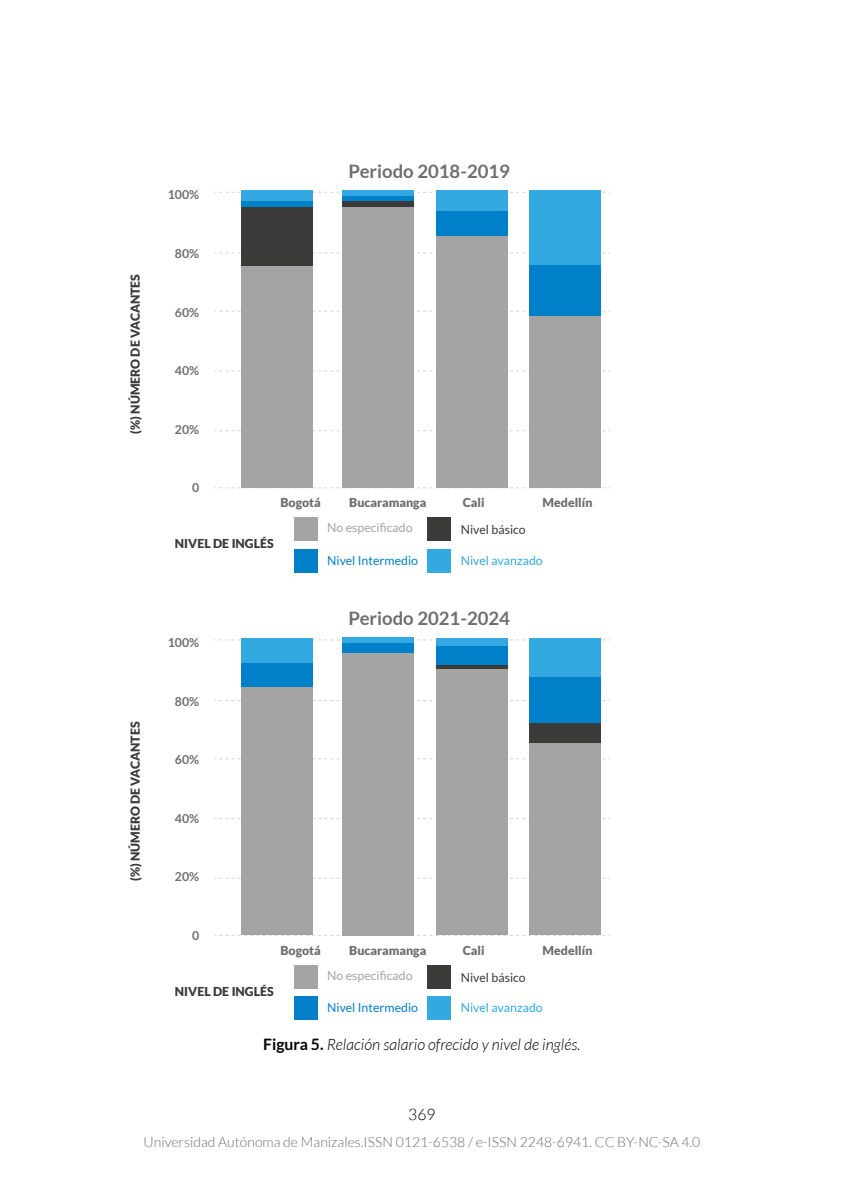
<style>
.page{position:relative;width:844px;height:1191px;background:#fff}
.page>*{position:absolute;margin:0;border:0;box-sizing:border-box;transform-origin:0 0}
.t1{font:700 18.55px "Lato";color:#6e6e6e}
.t2{font:italic 300 15.75px "Lato";color:#000}
.t3{font:300 15.75px "Lato";color:#000}
.t4{font:300 14px "Lato";color:#6e6e6e}
.t5{font:900 12.42px "Lato";color:#3a3a39}
.t6{font:900 12.42px "Lato";color:#6e6e6e}
.t7{font:700 12.42px "Lato";color:#6e6e6e}
.t8{font:12.42px "Lato";color:#0080c8}
.t9{font:12.42px "Lato";color:#a4a4a4}
.t10{font:12.42px "Lato";color:#34a9e1}
.t11{font:12.42px "Lato";color:#3a3a39}
.s1{font-weight:700;font-style:normal}
</style>
<div class="page">
<svg style="left:215px;top:487px;width:395px;height:1px"></svg>
<svg style="left:214px;top:430px;width:396px;height:1px"></svg>
<svg style="left:215px;top:370px;width:395px;height:1px"></svg>
<svg style="left:215px;top:310px;width:395px;height:2px"></svg>
<svg style="left:215px;top:252px;width:395px;height:1px"></svg>
<svg style="left:214px;top:192px;width:396px;height:1px"></svg>
<div style="left:436px;top:236px;width:71px;height:251px;background:#a4a4a4"></div>
<div style="left:529px;top:316px;width:71px;height:171px;background:#a4a4a4"></div>
<div style="left:529px;top:190px;width:71px;height:75px;background:#34a9e1"></div>
<div style="left:529px;top:265px;width:71px;height:51px;background:#0080c8"></div>
<div style="left:436px;top:210px;width:71px;height:26px;background:#0080c8"></div>
<div style="left:436px;top:190px;width:71px;height:20px;background:#34a9e1"></div>
<div style="left:241px;top:265px;width:71px;height:222px;background:#a4a4a4"></div>
<div style="left:342px;top:206px;width:71px;height:281px;background:#a4a4a4"></div>
<div style="left:342px;top:201px;width:71px;height:5px;background:#3a3a39"></div>
<div style="left:342px;top:195px;width:71px;height:6px;background:#0080c8"></div>
<div style="left:342px;top:190px;width:71px;height:5px;background:#34a9e1"></div>
<div style="left:241px;top:207px;width:71px;height:58px;background:#3a3a39"></div>
<div style="left:241px;top:201px;width:71px;height:6px;background:#0080c8"></div>
<div style="left:241px;top:190px;width:71px;height:11px;background:#34a9e1"></div>
<div style="left:294px;top:517px;width:23px;height:24px;background:#a4a4a4"></div>
<div style="left:427px;top:517px;width:24px;height:24px;background:#3a3a39"></div>
<div style="left:294px;top:549px;width:23px;height:23px;background:#0080c8"></div>
<div style="left:427px;top:549px;width:24px;height:23px;background:#34a9e1"></div>
<svg style="left:214px;top:935px;width:396px;height:1px"></svg>
<svg style="left:214px;top:877px;width:396px;height:2px"></svg>
<svg style="left:214px;top:818px;width:396px;height:1px"></svg>
<svg style="left:214px;top:758px;width:396px;height:1px"></svg>
<svg style="left:214px;top:700px;width:396px;height:1px"></svg>
<svg style="left:215px;top:639px;width:395px;height:1px"></svg>
<div style="left:436px;top:668px;width:71px;height:267px;background:#a4a4a4"></div>
<div style="left:529px;top:743px;width:71px;height:192px;background:#a4a4a4"></div>
<div style="left:529px;top:638px;width:71px;height:39px;background:#34a9e1"></div>
<div style="left:529px;top:723px;width:71px;height:20px;background:#3a3a39"></div>
<div style="left:529px;top:677px;width:71px;height:46px;background:#0080c8"></div>
<div style="left:436px;top:645px;width:71px;height:19px;background:#0080c8"></div>
<div style="left:436px;top:638px;width:71px;height:7px;background:#34a9e1"></div>
<hr style="left:436px;top:665px;width:71px;height:3px;background:#3a3a39">
<div style="left:241px;top:686px;width:71px;height:249px;background:#a4a4a4"></div>
<div style="left:342px;top:653px;width:71px;height:282px;background:#a4a4a4"></div>
<div style="left:342px;top:642px;width:71px;height:11px;background:#0080c8"></div>
<div style="left:342px;top:638px;width:71px;height:5px;background:#34a9e1"></div>
<div style="left:241px;top:662px;width:71px;height:24px;background:#0080c8"></div>
<div style="left:241px;top:638px;width:71px;height:24px;background:#34a9e1"></div>
<div style="left:294px;top:965px;width:23px;height:23px;background:#a4a4a4"></div>
<div style="left:427px;top:965px;width:24px;height:23px;background:#3a3a39"></div>
<div style="left:294px;top:996px;width:23px;height:24px;background:#0080c8"></div>
<div style="left:427px;top:996px;width:24px;height:24px;background:#34a9e1"></div>
<p class="t5" style="left:128px;top:433px;width:161px;rotate:-90deg">(%) NÚMERO DE VACANTES</p>
<p class="t5" style="left:128px;top:881px;width:161px;rotate:-90deg">(%) NÚMERO DE VACANTES</p>
<p class="t7" style="left:168px;top:188px;width:33px">100%</p>
<p class="t7" style="left:175px;top:246px;width:26px">80%</p>
<p class="t7" style="left:175px;top:305px;width:26px">60%</p>
<p class="t7" style="left:175px;top:364px;width:26px">40%</p>
<p class="t7" style="left:175px;top:422px;width:26px">20%</p>
<p class="t7" style="left:192px;top:481px;width:9px">0</p>
<h1 class="t1" style="left:348px;top:160px;width:163px">Periodo 2018-2019</h1>
<p class="t6" style="left:280px;top:495px;width:42px">Bogotá</p>
<p class="t6" style="left:349px;top:495px;width:79px">Bucaramanga</p>
<p class="t6" style="left:462px;top:495px;width:23px">Cali</p>
<p class="t6" style="left:542px;top:495px;width:51px">Medellín</p>
<p class="t5" style="left:175px;top:536px;width:100px">NIVEL DE INGLÉS</p>
<p class="t7" style="left:168px;top:635px;width:33px">100%</p>
<p class="t7" style="left:175px;top:694px;width:26px">80%</p>
<p class="t7" style="left:175px;top:752px;width:26px">60%</p>
<p class="t7" style="left:175px;top:811px;width:26px">40%</p>
<p class="t7" style="left:175px;top:869px;width:26px">20%</p>
<p class="t7" style="left:192px;top:928px;width:9px">0</p>
<p class="t9" style="left:327px;top:520px;width:87px">No especificado</p>
<p class="t11" style="left:460px;top:523px;width:66px">Nivel básico</p>
<p class="t8" style="left:327px;top:553px;width:92px">Nivel Intermedio</p>
<p class="t10" style="left:460px;top:553px;width:83px">Nivel avanzado</p>
<h1 class="t1" style="left:348px;top:608px;width:163px">Periodo 2021-2024</h1>
<p class="t6" style="left:280px;top:942px;width:42px">Bogotá</p>
<p class="t6" style="left:349px;top:942px;width:79px">Bucaramanga</p>
<p class="t6" style="left:462px;top:942px;width:23px">Cali</p>
<p class="t6" style="left:542px;top:942px;width:51px">Medellín</p>
<p class="t9" style="left:327px;top:968px;width:87px">No especificado</p>
<p class="t11" style="left:460px;top:970px;width:66px">Nivel básico</p>
<p class="t8" style="left:327px;top:1000px;width:92px">Nivel Intermedio</p>
<p class="t10" style="left:460px;top:1000px;width:83px">Nivel avanzado</p>
<p class="t2" style="left:263px;top:1036px;width:319px"><span class="s1">Figura 5.</span> Relación salario ofrecido y nivel de inglés.</p>
<p class="t5" style="left:175px;top:983px;width:100px">NIVEL DE INGLÉS</p>
<p class="t3" style="left:408px;top:1105px;width:29px">369</p>
<p class="t4" style="left:143px;top:1134px;width:558px">Universidad Autónoma de Manizales.ISSN 0121-6538 / e-ISSN 2248-6941. CC BY-NC-SA 4.0</p>
</div>
